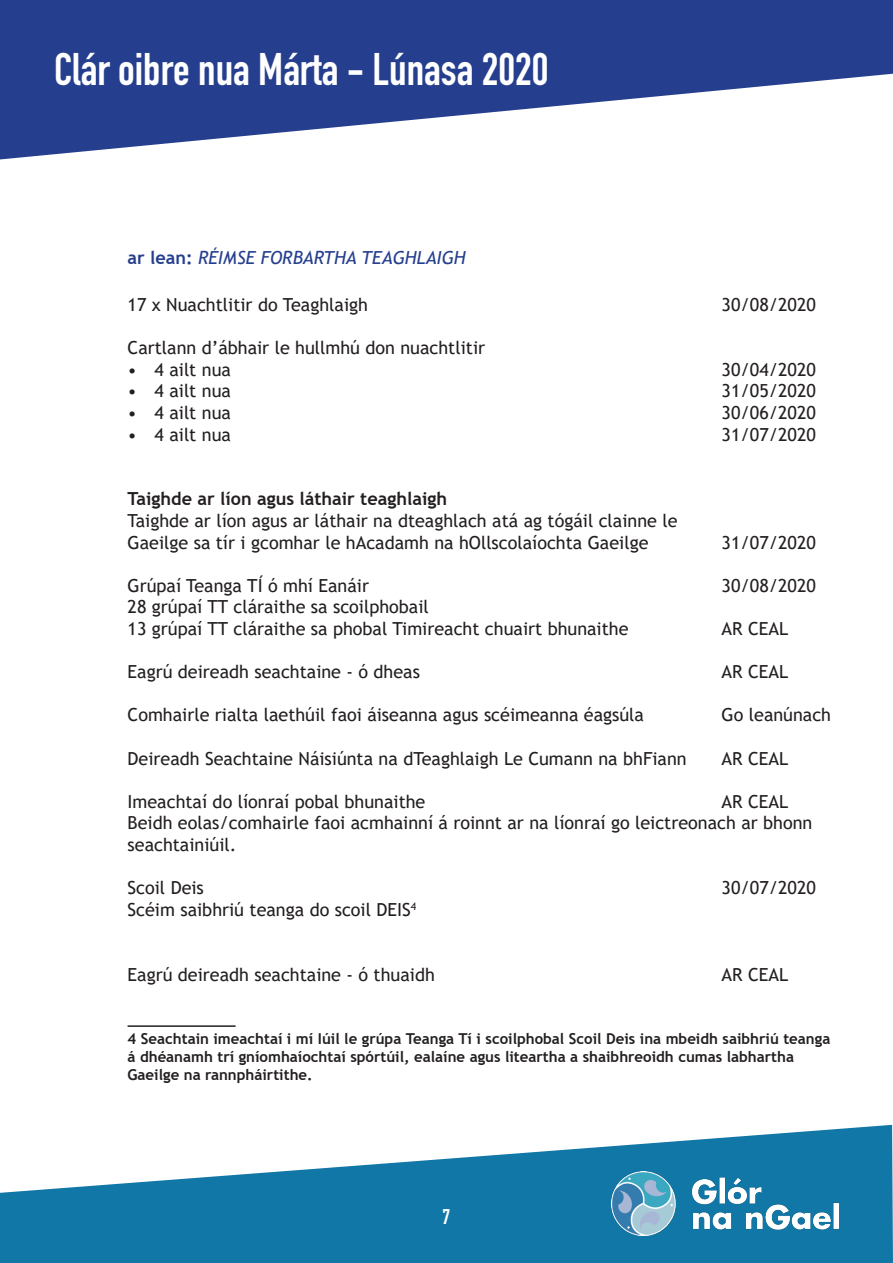
<style>
.page{position:relative;width:893px;height:1263px;background:#fff}
.page>*{position:absolute;margin:0;border:0;box-sizing:border-box;transform-origin:0 0}
.t1{font:45px "DIN Engschrift Std";color:#fff}
.t2{font:21px "DIN Engschrift Std";color:#fff}
.t3{font:18px/21.6px "Trebuchet MS";color:#231f20}
.t4{font:700 18px "Trebuchet MS";color:#231f20}
.Teideal{font:italic 18px "Trebuchet MS";color:#253f8e}
.t5{font:700 15px/18px "Trebuchet MS";color:#231f20}
.s1{font-weight:700;font-style:normal}
</style>
<div class="page">
<hr style="left:128px;top:1025px;width:108px;height:2px;background:#231f20">
<svg style="left:0;top:1125px;width:893px;height:138px;fill:#1077a7"></svg>
<img style="left:611px;top:1171px;width:228px;height:65px">
<svg style="left:0;top:0;width:893px;height:159px;fill:#253f8e"></svg>
<p class="t1" style="left:54px;top:42px;width:496px">Clár oibre nua Márta - Lúnasa 2020</p>
<p class="Teideal" style="left:128px;top:247px;width:340px"><span class="s1">ar lean:</span> RÉIMSE FORBARTHA TEAGHLAIGH</p>
<p class="t3" style="left:128px;top:294px;width:242px">17 x Nuachtlitir do Teaghlaigh</p>
<p class="t3" style="left:722px;top:294px;width:96px">30/08/2020</p>
<p class="t3" style="left:128px;top:337px;width:359px">Cartlann d’ábhair le hullmhú don nuachtlitir</p>
<p class="t3" style="left:128px;top:358px;width:105px">• 4 ailt nua</p>
<p class="t3" style="left:722px;top:358px;width:96px">30/04/2020</p>
<p class="t3" style="left:128px;top:380px;width:105px">• 4 ailt nua</p>
<p class="t3" style="left:722px;top:380px;width:96px">31/05/2020</p>
<p class="t3" style="left:128px;top:402px;width:105px">• 4 ailt nua</p>
<p class="t3" style="left:722px;top:402px;width:96px">30/06/2020</p>
<p class="t3" style="left:128px;top:423px;width:105px">• 4 ailt nua</p>
<p class="t3" style="left:722px;top:423px;width:96px">31/07/2020</p>
<p class="t4" style="left:128px;top:488px;width:321px">Taighde ar líon agus láthair teaghlaigh</p>
<p class="t3" style="left:128px;top:510px;width:551px">Taighde ar líon agus ar láthair na dteaghlach atá ag tógáil clainne le<br>Gaeilge sa tír i gcomhar le hAcadamh na hOllscolaíochta Gaeilge</p>
<p class="t3" style="left:722px;top:531px;width:96px">31/07/2020</p>
<p class="t3" style="left:128px;top:574px;width:243px">Grúpaí Teanga TÍ ó mhí Eanáir</p>
<p class="t3" style="left:722px;top:574px;width:96px">30/08/2020</p>
<p class="t3" style="left:128px;top:596px;width:303px">28 grúpaí TT cláraithe sa scoilphobail</p>
<p class="t3" style="left:128px;top:618px;width:502px">13 grúpaí TT cláraithe sa phobal Timireacht chuairt bhunaithe</p>
<p class="t3" style="left:722px;top:618px;width:68px">AR CEAL</p>
<p class="t3" style="left:128px;top:661px;width:294px">Eagrú deireadh seachtaine - ó dheas</p>
<p class="t3" style="left:722px;top:661px;width:68px">AR CEAL</p>
<p class="t3" style="left:128px;top:704px;width:518px">Comhairle rialta laethúil faoi áiseanna agus scéimeanna éagsúla</p>
<p class="t3" style="left:722px;top:704px;width:111px">Go leanúnach</p>
<p class="t3" style="left:128px;top:747px;width:561px">Deireadh Seachtaine Náisiúnta na dTeaghlaigh Le Cumann na bhFiann</p>
<p class="t3" style="left:722px;top:747px;width:68px">AR CEAL</p>
<p class="t3" style="left:128px;top:790px;width:299px">Imeachtaí do líonraí pobal bhunaithe</p>
<p class="t3" style="left:722px;top:790px;width:68px">AR CEAL</p>
<p class="t3" style="left:128px;top:812px;width:686px">Beidh eolas/comhairle faoi acmhainní á roinnt ar na líonraí go leictreonach ar bhonn seachtainiúil.</p>
<p class="t3" style="left:128px;top:877px;width:78px">Scoil Deis</p>
<p class="t3" style="left:722px;top:877px;width:96px">30/07/2020</p>
<p class="t3" style="left:128px;top:898px;width:290px">Scéim saibhriú teanga do scoil DEIS<sup>4</sup></p>
<p class="t3" style="left:128px;top:963px;width:309px">Eagrú deireadh seachtaine - ó thuaidh</p>
<p class="t3" style="left:722px;top:963px;width:68px">AR CEAL</p>
<p class="t5" style="left:128px;top:1030px;width:704px">4 Seachtain imeachtaí i mí Iúil le grúpa Teanga Tí i scoilphobal Scoil Deis ina mbeidh saibhriú teanga á dhéanamh trí gníomhaíochtaí spórtúil, ealaíne agus liteartha a shaibhreoidh cumas labhartha<br>Gaeilge na rannpháirtithe.</p>
<p class="t2" style="left:443px;top:1204px;width:9px">7</p>
</div>
